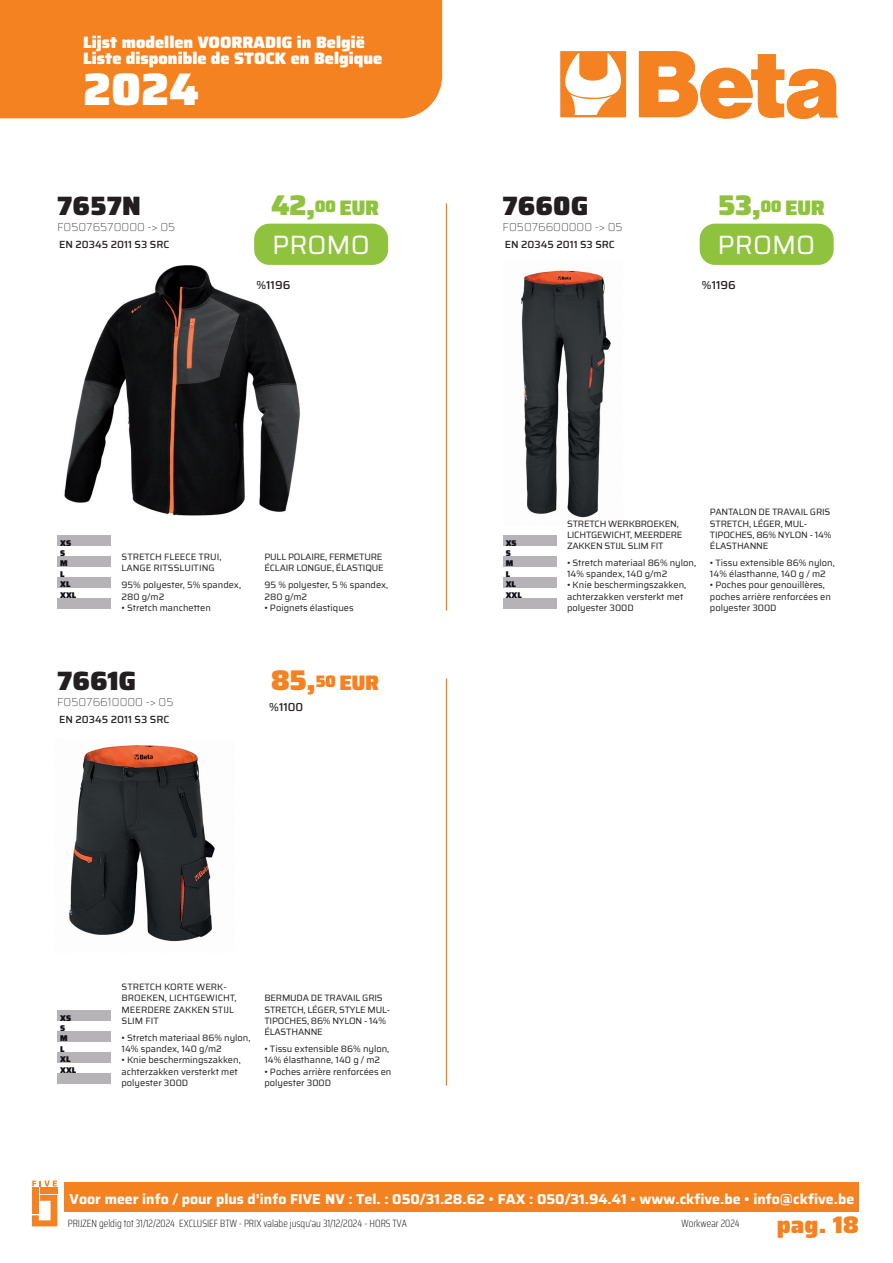
<style>
.page{position:relative;width:893px;height:1263px;background:#fff}
.page>*{position:absolute;margin:0;border:0;box-sizing:border-box;transform-origin:0 0}
.t1{font:900 45.75px "Saira";color:#fff}
.t2{font:900 28.5px "Saira";color:#8fc33e}
.t3{font:900 28.5px "Saira";color:#f58220}
.t4{font:900 26.55px "Saira";color:#231f20}
.t5{font:26.55px "Saira";color:#fff}
.t6{font:900 24px "Saira";color:#f58220}
.t7{font:900 16.5px/16.5px "Saira";color:#fff}
.t8{font:700 14.25px "Saira";color:#fff}
.t9{font:100 11.55px "Saira";color:#231f20}
.t10{font:500 11.55px "Saira";color:#231f20}
.t11{font:200 10.5px "Saira Condensed";color:#0e0c14}
.t12{font:500 10.35px "Saira";color:#231f20}
.t13{font:9.3px/11.1px "Saira";color:#231f20}
.t14{font:9.3px/11.1px "Saira";letter-spacing:-.02em;color:#231f20}
.t15{font:900 8.25px/10.4px "Saira";color:#0e0c14}
.s1{font-size:16.65px}
.s2{font-size:21px}
</style>
<div class="page">
<div style="left:0;top:0;width:442px;height:118px;background:#f58220"></div>
<svg style="left:560px;top:51px;width:66px;height:66px"></svg>
<svg style="left:639px;top:51px;width:200px;height:68px"></svg>
<div style="left:65px;top:1182px;width:794px;height:30px;background:#f58220"></div>
<div style="left:32px;top:1187px;width:7px;height:27px;background:#f58220"></div>
<div style="left:40px;top:1187px;width:17px;height:6px;background:#f58220"></div>
<svg style="left:32px;top:1195px;width:25px;height:31px"></svg>
<svg style="left:32px;top:1180px;width:25px;height:6px"></svg>
<img style="left:64px;top:259px;width:236px;height:257px">
<img style="left:68px;top:745px;width:147px;height:197px">
<div style="left:57px;top:577px;width:54px;height:11px;background:#b6b3b6"></div>
<div style="left:57px;top:1052px;width:54px;height:10px;background:#b6b3b6"></div>
<div style="left:57px;top:598px;width:54px;height:10px;background:#b6b3b6"></div>
<div style="left:57px;top:1073px;width:54px;height:10px;background:#b6b3b6"></div>
<div style="left:57px;top:536px;width:54px;height:10px;background:#b6b3b6"></div>
<div style="left:57px;top:1011px;width:54px;height:10px;background:#b6b3b6"></div>
<div style="left:57px;top:557px;width:54px;height:10px;background:#b6b3b6"></div>
<div style="left:57px;top:1032px;width:54px;height:10px;background:#b6b3b6"></div>
<div style="left:254px;top:224px;width:134px;height:41px;background:#8fc33e;border-radius:15px"></div>
<img style="left:521px;top:270px;width:90px;height:248px">
<div style="left:503px;top:577px;width:53px;height:11px;background:#b6b3b6"></div>
<div style="left:503px;top:598px;width:53px;height:10px;background:#b6b3b6"></div>
<div style="left:503px;top:536px;width:53px;height:10px;background:#b6b3b6"></div>
<div style="left:503px;top:557px;width:53px;height:10px;background:#b6b3b6"></div>
<div style="left:700px;top:224px;width:134px;height:41px;background:#8fc33e;border-radius:15px"></div>
<hr style="left:446px;top:203px;width:1px;height:408px;background:#f58220">
<hr style="left:446px;top:678px;width:1px;height:407px;background:#f58220">
<h3 class="t7" style="left:83px;top:34px;width:301px">Lijst modellen VOORRADIG in België<br>Liste disponible de STOCK en Belgique</h3>
<h1 class="t1" style="left:83px;top:53px;width:118px">2024</h1>
<h3 class="t4" style="left:57px;top:184px;width:85px">7657N</h3>
<p class="t9" style="left:57px;top:217px;width:120px">F05076570000 -&gt; 05</p>
<p class="t12" style="left:59px;top:236px;width:112px">EN 20345 2011 S3 SRC</p>
<h2 class="t2" style="left:271px;top:182px;width:109px">42,<span class="s1">00</span> <span class="s2">EUR</span></h2>
<h3 class="t5" style="left:272px;top:225px;width:99px">PROMO</h3>
<h3 class="t4" style="left:503px;top:184px;width:87px">7660G</h3>
<p class="t12" style="left:505px;top:236px;width:112px">EN 20345 2011 S3 SRC</p>
<p class="t9" style="left:503px;top:217px;width:122px">F05076600000 -&gt; 05</p>
<h2 class="t2" style="left:718px;top:182px;width:109px">53,<span class="s1">00</span> <span class="s2">EUR</span></h2>
<h3 class="t5" style="left:718px;top:225px;width:99px">PROMO</h3>
<p class="t10" style="left:256px;top:277px;width:35px">%1196</p>
<p class="t10" style="left:702px;top:277px;width:35px">%1196</p>
<p class="t15" style="left:60px;top:538px;width:12px">XS</p>
<p class="t15" style="left:60px;top:548px;width:7px">S</p>
<p class="t15" style="left:60px;top:558px;width:9px">M</p>
<p class="t15" style="left:60px;top:569px;width:6px">L</p>
<p class="t15" style="left:60px;top:579px;width:12px">XL</p>
<p class="t15" style="left:60px;top:589px;width:18px">XXL</p>
<p class="t13" style="left:122px;top:551px;width:101px">STRETCH FLEECE TRUI,<br>LANGE RITSSLUITING</p>
<p class="t13" style="left:122px;top:579px;width:121px">95% polyester, 5% spandex,<br>280 g/m2</p>
<p class="t13" style="left:122px;top:602px;width:91px">• Stretch manchetten</p>
<h3 class="t4" style="left:57px;top:659px;width:81px">7661G</h3>
<p class="t9" style="left:57px;top:692px;width:118px">F05076610000 -&gt; 05</p>
<p class="t12" style="left:59px;top:711px;width:112px">EN 20345 2011 S3 SRC</p>
<p class="t14" style="left:264px;top:551px;width:121px">PULL POLAIRE, FERMETURE<br>ÉCLAIR LONGUE, ÉLASTIQUE</p>
<p class="t13" style="left:264px;top:579px;width:125px">95 % polyester, 5 % spandex,<br>280 g/m2</p>
<p class="t13" style="left:264px;top:602px;width:91px">• Poignets élastiques</p>
<h2 class="t3" style="left:271px;top:657px;width:110px">85,<span class="s1">50</span> <span class="s2">EUR</span></h2>
<p class="t10" style="left:269px;top:698px;width:36px">%1100</p>
<p class="t15" style="left:506px;top:538px;width:12px">XS<br>S<br>M<br>L</p>
<p class="t15" style="left:506px;top:579px;width:18px">XL<br>XXL</p>
<p class="t14" style="left:567px;top:518px;width:117px">STRETCH WERKBROEKEN,<br>LICHTGEWICHT, MEERDERE<br>ZAKKEN STIJL SLIM FIT</p>
<p class="t13" style="left:567px;top:557px;width:131px">• Stretch materiaal 86% nylon,<br>14% spandex, 140 g/m2</p>
<p class="t13" style="left:567px;top:579px;width:121px">• Knie beschermingszakken, achterzakken versterkt met polyester 300D</p>
<p class="t14" style="left:710px;top:506px;width:123px">PANTALON DE TRAVAIL GRIS<br>STRETCH, LÉGER, MUL-<br>TIPOCHES, 86% NYLON - 14%<br>ÉLASTHANNE</p>
<p class="t13" style="left:710px;top:557px;width:126px">• Tissu extensible 86% nylon,<br>14% élasthanne, 140 g / m2</p>
<p class="t13" style="left:710px;top:579px;width:122px">• Poches pour genouillères, poches arrière renforcées en polyester 300D</p>
<p class="t15" style="left:60px;top:1012px;width:12px">XS</p>
<p class="t15" style="left:60px;top:1023px;width:7px">S</p>
<p class="t15" style="left:60px;top:1033px;width:9px">M</p>
<p class="t15" style="left:60px;top:1044px;width:6px">L</p>
<p class="t15" style="left:60px;top:1054px;width:12px">XL</p>
<p class="t15" style="left:60px;top:1064px;width:18px">XXL</p>
<p class="t13" style="left:122px;top:981px;width:117px">STRETCH KORTE WERK-<br>BROEKEN, LICHTGEWICHT,<br>MEERDERE ZAKKEN STIJL<br>SLIM FIT</p>
<p class="t13" style="left:122px;top:1032px;width:131px">• Stretch materiaal 86% nylon,<br>14% spandex, 140 g/m2</p>
<p class="t13" style="left:122px;top:1054px;width:121px">• Knie beschermingszakken, achterzakken versterkt met polyester 300D</p>
<p class="t14" style="left:264px;top:992px;width:127px">BERMUDA DE TRAVAIL GRIS<br>STRETCH, LÉGER, STYLE MUL-<br>TIPOCHES, 86% NYLON - 14%<br>ÉLASTHANNE</p>
<p class="t13" style="left:264px;top:1043px;width:126px">• Tissu extensible 86% nylon,<br>14% élasthanne, 140 g / m2</p>
<p class="t13" style="left:264px;top:1065px;width:129px">• Poches arrière renforcées en polyester 300D</p>
<h3 class="t8" style="left:70px;top:1188px;width:786px">Voor meer info / pour plus d’info FIVE NV : Tel. : 050/31.28.62 • FAX : 050/31.94.41 • www.ckfive.be • info@ckfive.be</h3>
<h3 class="t6" style="left:777px;top:1205px;width:84px">pag. 18</h3>
<p class="t11" style="left:68px;top:1215px;width:341px">PRIJZEN geldig tot 31/12/2024 EXCLUSIEF BTW - PRIX valabe jusqu’au 31/12/2024 - HORS TVA</p>
<p class="t11" style="left:682px;top:1215px;width:60px">Workwear 2024</p>
</div>
